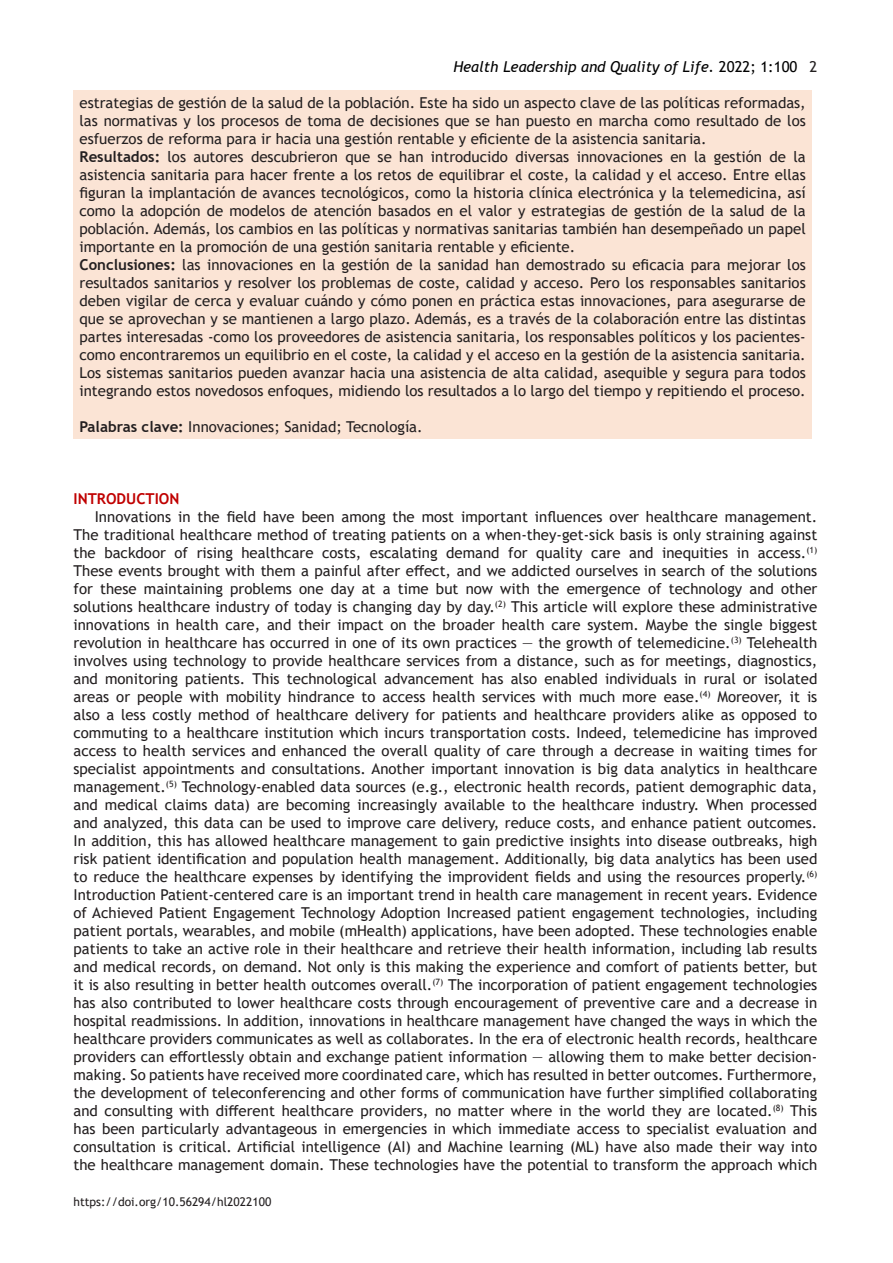
<style>
.page{position:relative;width:893px;height:1263px;background:#fff}
.page>*{position:absolute;margin:0;border:0;box-sizing:border-box;transform-origin:0 0}
.t1{font:15px/18px "Trebuchet MS";color:#231f20;text-align:justify}
.t2{font:italic 15px "Trebuchet MS";color:#000}
.t3{font:700 15px "Trebuchet MS";color:#c00000}
.t4{font:12px "Trebuchet MS";color:#231f20}
.s1{font-style:normal}
.s2{font-style:normal;color:#231f20}
.s3{font-weight:700}
</style>
<div class="page">
<div style="left:74px;top:90px;width:738px;height:348px;background:#fbe4d5"></div>
<p class="t2" style="left:453px;top:58px;width:365px">Health Leadership and Quality of Life. <span class="s1">2022; 1:100</span> <span class="s2">2</span></p>
<p class="t1" style="left:80px;top:94px;width:728px">estrategias de gestión de la salud de la población. Este ha sido un aspecto clave de las políticas reformadas, las normativas y los procesos de toma de decisiones que se han puesto en marcha como resultado de los esfuerzos de reforma para ir hacia una gestión rentable y eficiente de la asistencia sanitaria.</p>
<p class="t1" style="left:80px;top:148px;width:728px"><span class="s3">Resultados:</span> los autores descubrieron que se han introducido diversas innovaciones en la gestión de la asistencia sanitaria para hacer frente a los retos de equilibrar el coste, la calidad y el acceso. Entre ellas figuran la implantación de avances tecnológicos, como la historia clínica electrónica y la telemedicina, así como la adopción de modelos de atención basados en el valor y estrategias de gestión de la salud de la población. Además, los cambios en las políticas y normativas sanitarias también han desempeñado un papel importante en la promoción de una gestión sanitaria rentable y eficiente.</p>
<p class="t1" style="left:80px;top:256px;width:728px"><span class="s3">Conclusiones:</span> las innovaciones en la gestión de la sanidad han demostrado su eficacia para mejorar los resultados sanitarios y resolver los problemas de coste, calidad y acceso. Pero los responsables sanitarios deben vigilar de cerca y evaluar cuándo y cómo ponen en práctica estas innovaciones, para asegurarse de que se aprovechan y se mantienen a largo plazo. Además, es a través de la colaboración entre las distintas partes interesadas -como los proveedores de asistencia sanitaria, los responsables políticos y los pacientes&shy;como encontraremos un equilibrio en el coste, la calidad y el acceso en la gestión de la asistencia sanitaria.<br>Los sistemas sanitarios pueden avanzar hacia una asistencia de alta calidad, asequible y segura para todos integrando estos novedosos enfoques, midiendo los resultados a lo largo del tiempo y repitiendo el proceso.</p>
<p class="t1" style="left:80px;top:418px;width:345px"><span class="s3">Palabras clave:</span> Innovaciones; Sanidad; Tecnología.</p>
<p class="t3" style="left:74px;top:489px;width:107px">INTRODUCTION</p>
<p class="t1" style="left:74px;top:508px;width:745px;text-indent:21px">Innovations in the field have been among the most important influences over healthcare management.<br>The traditional healthcare method of treating patients on a when-they-get-sick basis is only straining against the backdoor of rising healthcare costs, escalating demand for quality care and inequities in access.<sup>(1)<br></sup>These events brought with them a painful after effect, and we addicted ourselves in search of the solutions for these maintaining problems one day at a time but now with the emergence of technology and other solutions healthcare industry of today is changing day by day.<sup>(2)</sup> This article will explore these administrative innovations in health care, and their impact on the broader health care system. Maybe the single biggest revolution in healthcare has occurred in one of its own practices — the growth of telemedicine.<sup>(3)</sup> Telehealth involves using technology to provide healthcare services from a distance, such as for meetings, diagnostics, and monitoring patients. This technological advancement has also enabled individuals in rural or isolated areas or people with mobility hindrance to access health services with much more ease.<sup>(4)</sup> Moreover, it is also a less costly method of healthcare delivery for patients and healthcare providers alike as opposed to commuting to a healthcare institution which incurs transportation costs. Indeed, telemedicine has improved access to health services and enhanced the overall quality of care through a decrease in waiting times for specialist appointments and consultations. Another important innovation is big data analytics in healthcare management.<sup>(5)</sup> Technology-enabled data sources (e.g., electronic health records, patient demographic data, and medical claims data) are becoming increasingly available to the healthcare industry. When processed and analyzed, this data can be used to improve care delivery, reduce costs, and enhance patient outcomes.<br>In addition, this has allowed healthcare management to gain predictive insights into disease outbreaks, high risk patient identification and population health management. Additionally, big data analytics has been used to reduce the healthcare expenses by identifying the improvident fields and using the resources properly.<sup>(6)<br></sup>Introduction Patient-centered care is an important trend in health care management in recent years. Evidence of Achieved Patient Engagement Technology Adoption Increased patient engagement technologies, including patient portals, wearables, and mobile (mHealth) applications, have been adopted. These technologies enable patients to take an active role in their healthcare and retrieve their health information, including lab results and medical records, on demand. Not only is this making the experience and comfort of patients better, but it is also resulting in better health outcomes overall.<sup>(7)</sup> The incorporation of patient engagement technologies has also contributed to lower healthcare costs through encouragement of preventive care and a decrease in hospital readmissions. In addition, innovations in healthcare management have changed the ways in which the healthcare providers communicates as well as collaborates. In the era of electronic health records, healthcare providers can effortlessly obtain and exchange patient information — allowing them to make better decision&shy;making. So patients have received more coordinated care, which has resulted in better outcomes. Furthermore, the development of teleconferencing and other forms of communication have further simplified collaborating and consulting with different healthcare providers, no matter where in the world they are located.<sup>(8)</sup> This has been particularly advantageous in emergencies in which immediate access to specialist evaluation and consultation is critical. Artificial intelligence (AI) and Machine learning (ML) have also made their way into the healthcare management domain. These technologies have the potential to transform the approach which</p>
<p class="t4" style="left:74px;top:1194px;width:199px">https://doi.org/10.56294/hl2022100</p>
</div>
